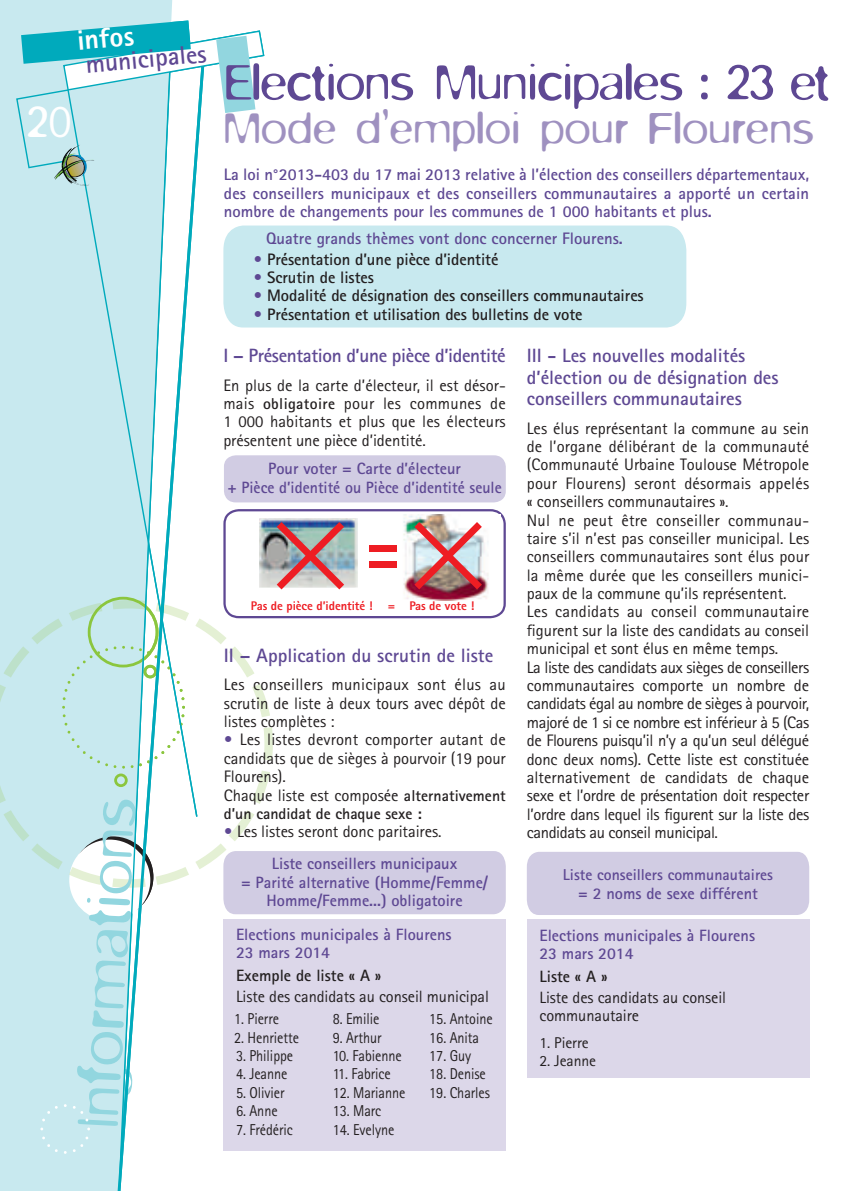
<style>
.page{position:relative;width:844px;height:1191px;background:#fff}
.page>*{position:absolute;margin:0;border:0;box-sizing:border-box;transform-origin:0 0}
.t1{font:300 67.2px "Blur";color:#92d6df}
.t2{font:300 56px "Blur";letter-spacing:-.02em;color:#5e4893}
.t3{font:300 49.88px "Blur";color:#fff}
.t4{font:300 49px "Blur";color:#9f91c0}
.t5{font:800 28.18px "Rotis Sans Serif Std";color:#fff}
.t6{font:700 25.38px "Rotis Sans Serif Std";color:#5e4893}
.t7{font:700 19.43px "Rotis Sans Serif Std";color:#5e4893}
.t8{font:700 19.25px/21.7px "Rotis Sans Serif Std";color:#5e4893}
.t9{font:700 19.25px "Rotis Sans Serif Std";letter-spacing:-.02em;color:#5e4893}
.t10{font:16.62px/18.4px "Rotis Sans Serif Std";letter-spacing:-.005em;color:#231f20;text-align:justify}
.t11{font:700 16.62px/18.4px "Rotis Sans Serif Std";color:#5e4893;text-align:justify}
.t12{font:700 16.62px "Rotis Sans Serif Std";letter-spacing:-.005em;color:#231f20}
.t13{font:700 16.45px/18.4px "Rotis Sans Serif Std";color:#5e4893;text-align:center}
.t14{font:16.45px/18.4px "Rotis Sans Serif Std";letter-spacing:-.005em;color:#231f20}
.t15{font:700 16.45px "Rotis Sans Serif Std";color:#231f20}
.t16{font:15.75px "Rotis Sans Serif Std";letter-spacing:-.005em;color:#231f20;scale:.9 1}
.t17{font:700 15.75px "Rotis Sans Serif Std";color:#5e4893}
.t18{font:700 15.75px "Rotis Sans Serif Std";color:#231f20}
.t19{font:15.58px "Rotis Sans Serif Std";letter-spacing:-.005em;color:#231f20}
.t20{font:800 12.6px "Rotis Sans Serif Std";letter-spacing:-.005em;color:#ee1d23}
.s1{color:#5e4893}
.s2{font-weight:700;font-size:15.75px}
.s3{font-weight:700;color:#5e4893}
</style>
<div class="page">
<div style="left:0;top:0;width:173px;height:1191px;background:#c8e9ef"></div>
<svg style="left:116px;top:914px;width:57px;height:277px"></svg>
<div style="left:40px;top:1104px;width:50px;height:49px;background:#c8e9ef"></div>
<svg style="left:79px;top:186px;width:117px;height:323px;fill:#c8e9ef"></svg>
<div style="left:223px;top:225px;width:463px;height:102px;background:#c8e9ef"></div>
<div style="left:527px;top:852px;width:282px;height:63px;background:#d1cce3"></div>
<div style="left:224px;top:455px;width:281px;height:47px;background:#d1cce3;border-radius:12px"></div>
<div style="left:526px;top:919px;width:283px;height:159px;background:#dcd7e9"></div>
<svg style="left:0;top:509px;width:505px;height:405px"></svg>
<div style="left:369px;top:545px;width:27px;height:7px;background:#ee1d23"></div>
<div style="left:369px;top:561px;width:27px;height:7px;background:#ee1d23"></div>
<div style="left:223px;top:919px;width:282px;height:231px;background:#dcd7e9"></div>
<svg style="left:16px;top:20px;width:248px;height:166px"></svg>
<h3 class="t5" style="left:76px;top:29px;width:58px;rotate:-5deg">infos</h3>
<h3 class="t6" style="left:85px;top:53px;width:123px;rotate:-5deg">municipales</h3>
<h3 class="t5" style="left:79px;top:29px;width:53px;rotate:-5deg">titre</h3>
<h3 class="t6" style="left:85px;top:53px;width:46px;rotate:-5deg">titre</h3>
<h3 class="t3" style="left:25px;top:102px;width:48px">20</h3>
<h1 class="t1" style="left:71px;top:1127px;width:333px;rotate:-87deg">Informations</h1>
<h1 class="t1" style="left:71px;top:1127px;width:273px;rotate:-87deg">agend 21</h1>
<h2 class="t2" style="left:223px;top:60px;width:607px">Elections Municipales : 23 et</h2>
<h3 class="t4" style="left:223px;top:109px;width:592px">Mode d’emploi pour Flourens</h3>
<p class="t11" style="left:224px;top:166px;width:586px">La loi n°2013-403 du 17 mai 2013 relative à l’élection des conseillers départementaux, des conseillers municipaux et des conseillers communautaires a apporté un certain nombre de changements pour les communes de 1 000 habitants et plus.</p>
<p class="t11" style="left:266px;top:230px;width:358px">Quatre grands thèmes vont donc concerner Flourens.</p>
<p class="t12" style="left:253px;top:252px;width:246px"><span class="s1">•</span> Présentation d’une pièce d’identité</p>
<p class="t12" style="left:253px;top:270px;width:122px"><span class="s1">•</span> Scrutin de listes</p>
<p class="t12" style="left:253px;top:289px;width:392px"><span class="s1">•</span> Modalité de désignation des conseillers communautaires</p>
<p class="t12" style="left:253px;top:307px;width:330px"><span class="s1">•</span> Présentation et utilisation des bulletins de vote</p>
<p class="t9" style="left:223px;top:347px;width:284px">I – Présentation d’une pièce d’identité</p>
<p class="t10" style="left:223px;top:377px;width:284px">En plus de la carte d’électeur, il est désor&shy;mais <span class="s2">obligatoire</span> pour les communes de 1 000 habitants et plus que les électeurs présentent une pièce d’identité.</p>
<p class="t13" style="left:227px;top:460px;width:276px">Pour voter = Carte d’électeur<br>+ Pièce d’identité ou Pièce d’identité seule</p>
<p class="t20" style="left:251px;top:601px;width:225px">Pas de pièce d’identité ! = Pas de vote !</p>
<p class="t7" style="left:224px;top:647px;width:271px">II – Application du scrutin de liste</p>
<p class="t10" style="left:224px;top:676px;width:283px">Les conseillers municipaux sont élus au scrutin de liste à deux tours avec dépôt de listes complètes :</p>
<p class="t10" style="left:224px;top:731px;width:283px;text-align:left"><span class="s3">•</span> Les listes devront comporter autant de candidats que de sièges à pourvoir (19 pour Flourens).<br>Chaque liste est composée <span class="s2">alternativement</span></p>
<p class="t18" style="left:224px;top:807px;width:199px">d’un candidat de chaque sexe :</p>
<p class="t10" style="left:224px;top:823px;width:219px"><span class="s3">•</span> Les listes seront donc paritaires.</p>
<p class="t13" style="left:241px;top:855px;width:248px">Liste conseillers municipaux<br>= Parité alternative (Homme/Femme/<br>Homme/Femme...) obligatoire</p>
<p class="t13" style="left:236px;top:926px;width:217px;text-align:left">Elections municipales à Flourens<br>23 mars 2014</p>
<p class="t15" style="left:236px;top:968px;width:147px">Exemple de liste « A »</p>
<p class="t14" style="left:236px;top:988px;width:254px">Liste des candidats au conseil municipal</p>
<p class="t16" style="left:234px;top:1012px;width:51px">1. Pierre</p>
<p class="t16" style="left:234px;top:1030px;width:74px">2. Henriette</p>
<p class="t16" style="left:236px;top:1049px;width:65px">3. Philippe</p>
<p class="t16" style="left:236px;top:1067px;width:59px">4. Jeanne</p>
<p class="t16" style="left:236px;top:1085px;width:55px">5. Olivier</p>
<p class="t16" style="left:236px;top:1104px;width:48px">6. Anne</p>
<p class="t16" style="left:236px;top:1122px;width:65px">7. Frédéric</p>
<p class="t16" style="left:332px;top:1012px;width:53px">8. Emilie</p>
<p class="t16" style="left:332px;top:1030px;width:56px">9. Arthur</p>
<p class="t16" style="left:332px;top:1049px;width:78px">10. Fabienne</p>
<p class="t16" style="left:332px;top:1067px;width:66px">11. Fabrice</p>
<p class="t16" style="left:332px;top:1085px;width:82px">12. Marianne</p>
<p class="t16" style="left:332px;top:1104px;width:55px">13. Marc</p>
<p class="t16" style="left:332px;top:1122px;width:70px">14. Evelyne</p>
<p class="t16" style="left:429px;top:1012px;width:72px">15. Antoine</p>
<p class="t16" style="left:429px;top:1030px;width:57px">16. Anita</p>
<p class="t16" style="left:429px;top:1049px;width:48px">17. Guy</p>
<p class="t16" style="left:429px;top:1067px;width:64px">18. Denise</p>
<p class="t16" style="left:429px;top:1085px;width:69px">19. Charles</p>
<p class="t8" style="left:526px;top:346px;width:253px">III - Les nouvelles modalités d’élection ou de désignation des conseillers communautaires</p>
<p class="t10" style="left:526px;top:420px;width:284px;text-align:left">Les élus représentant la commune au sein de l’organe délibérant de la communauté (Communauté Urbaine Toulouse Métropole pour Flourens) seront désormais appelés « conseillers communautaires ».<br>Nul ne peut être conseiller communau&shy;taire s’il n’est pas conseiller municipal. Les conseillers communautaires sont élus pour la même durée que les conseillers munici&shy;paux de la commune qu’ils représentent.<br>Les candidats au conseil communautaire figurent sur la liste des candidats au conseil municipal et sont élus en même temps.<br>La liste des candidats aux sièges de conseillers communautaires comporte un nombre de candidats égal au nombre de sièges à pourvoir, majoré de 1 si ce nombre est inférieur à 5 (Cas de Flourens puisqu’il n’y a qu’un seul délégué donc deux noms). Cette liste est constituée alternativement de candidats de chaque sexe et l’ordre de présentation doit respecter l’ordre dans lequel ils figurent sur la liste des candidats au conseil municipal.</p>
<p class="t17" style="left:563px;top:868px;width:211px">Liste conseillers communautaires</p>
<p class="t13" style="left:578px;top:885px;width:181px">= 2 noms de sexe différent</p>
<p class="t13" style="left:539px;top:927px;width:217px;text-align:left">Elections municipales à Flourens<br>23 mars 2014</p>
<p class="t15" style="left:539px;top:969px;width:69px">Liste « A »</p>
<p class="t14" style="left:539px;top:989px;width:188px">Liste des candidats au conseil communautaire</p>
<p class="t19" style="left:539px;top:1036px;width:51px">1. Pierre</p>
<p class="t19" style="left:539px;top:1054px;width:58px">2. Jeanne</p>
</div>
